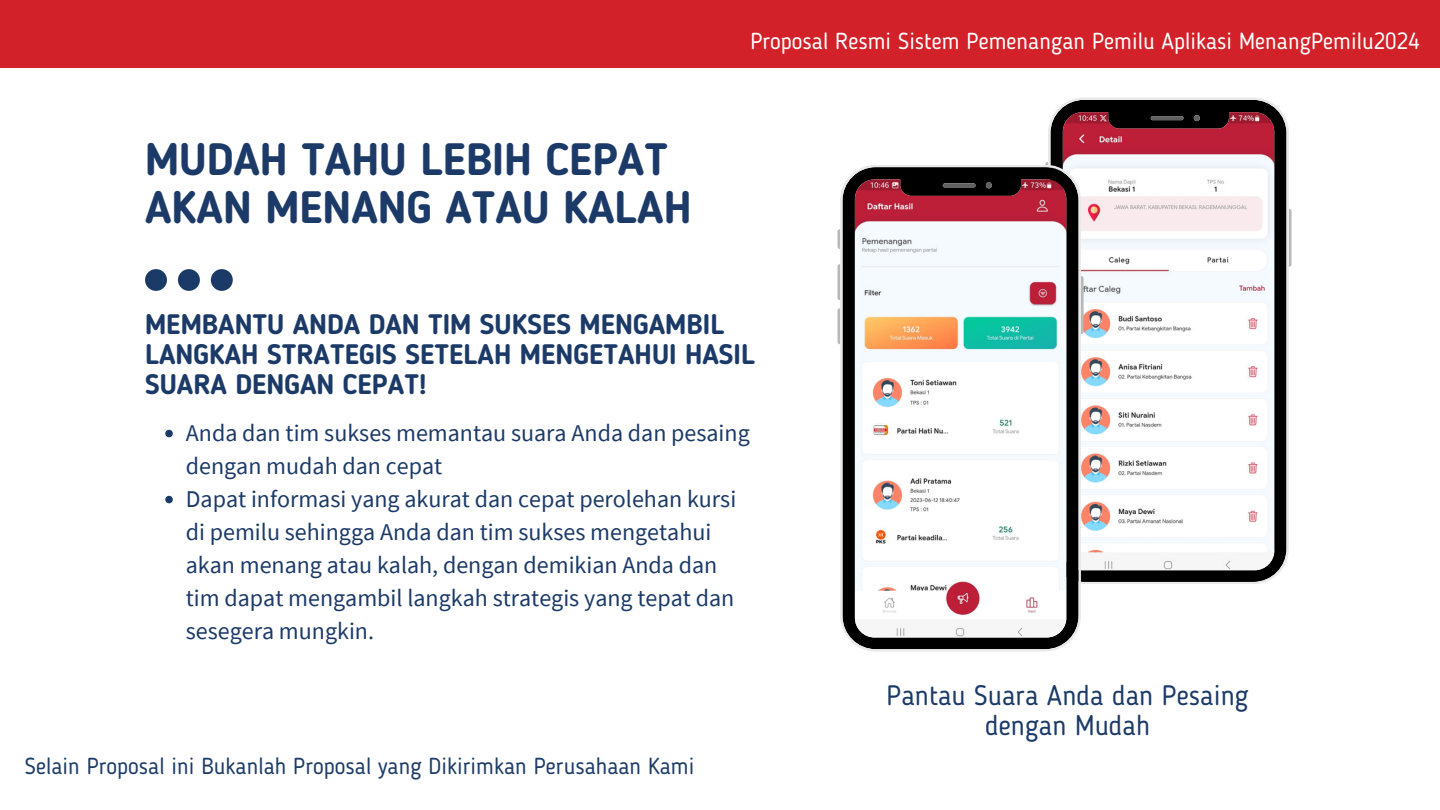
<style>
.page{position:relative;width:1440px;height:810px;background:#fff}
.page>*{position:absolute;margin:0;border:0;box-sizing:border-box;transform-origin:0 0}
.t1{font:700 45px/48px "Blogger Sans";color:#1c3a68}
.t2{font:700 28px/30px "Blogger Sans";color:#1c3a68}
.t3{font:28px/30px "Blogger Sans";color:#1c3a68;text-align:center}
.t4{font:24px/33px "Source Sans Pro";color:#1c3a68}
.t5{font:23px "Blogger Sans";color:#1e3c68}
.t6{font:23px "Blogger Sans";color:#fff}
</style>
<div class="page">
<svg style="left:145px;top:269px;width:88px;height:22px"></svg>
<svg style="left:1289px;top:209px;width:3px;height:58px"></svg>
<svg style="left:1048px;top:98px;width:241px;height:486px"></svg>
<svg style="left:837px;top:229px;width:3px;height:20px"></svg>
<svg style="left:837px;top:264px;width:3px;height:36px"></svg>
<svg style="left:837px;top:308px;width:3px;height:36px"></svg>
<svg style="left:1081px;top:276px;width:3px;height:58px"></svg>
<svg style="left:840px;top:165px;width:241px;height:487px"></svg>
<div style="left:0;top:0;width:1440px;height:68px;background:#d22129"></div>
<svg style="left:165px;top:430px;width:8px;height:7px"></svg>
<svg style="left:165px;top:496px;width:8px;height:7px"></svg>
<p class="t1" style="left:145px;top:139px;width:548px">MUDAH TAHU LEBIH CEPAT<br>AKAN MENANG ATAU KALAH</p>
<p class="t6" style="left:750px;top:32px;width:671px">Proposal Resmi Sistem Pemenangan Pemilu Aplikasi MenangPemilu2024</p>
<p class="t2" style="left:145px;top:312px;width:612px">MEMBANTU ANDA DAN TIM SUKSES MENGAMBIL<br>LANGKAH STRATEGIS SETELAH MENGETAHUI HASIL<br>SUARA DENGAN CEPAT!</p>
<p class="t4" style="left:186px;top:416px;width:565px">Anda dan tim sukses memantau suara Anda dan pesaing dengan mudah dan cepat</p>
<p class="t4" style="left:186px;top:482px;width:552px">Dapat informasi yang akurat dan cepat perolehan kursi di pemilu sehingga Anda dan tim sukses mengetahui akan menang atau kalah, dengan demikian Anda dan tim dapat mengambil langkah strategis yang tepat dan sesegera mungkin.</p>
<p class="t5" style="left:25px;top:756px;width:671px">Selain Proposal ini Bukanlah Proposal yang Dikirimkan Perusahaan Kami</p>
<p class="t3" style="left:887px;top:682px;width:364px">Pantau Suara Anda dan Pesaing dengan Mudah</p>
</div>
